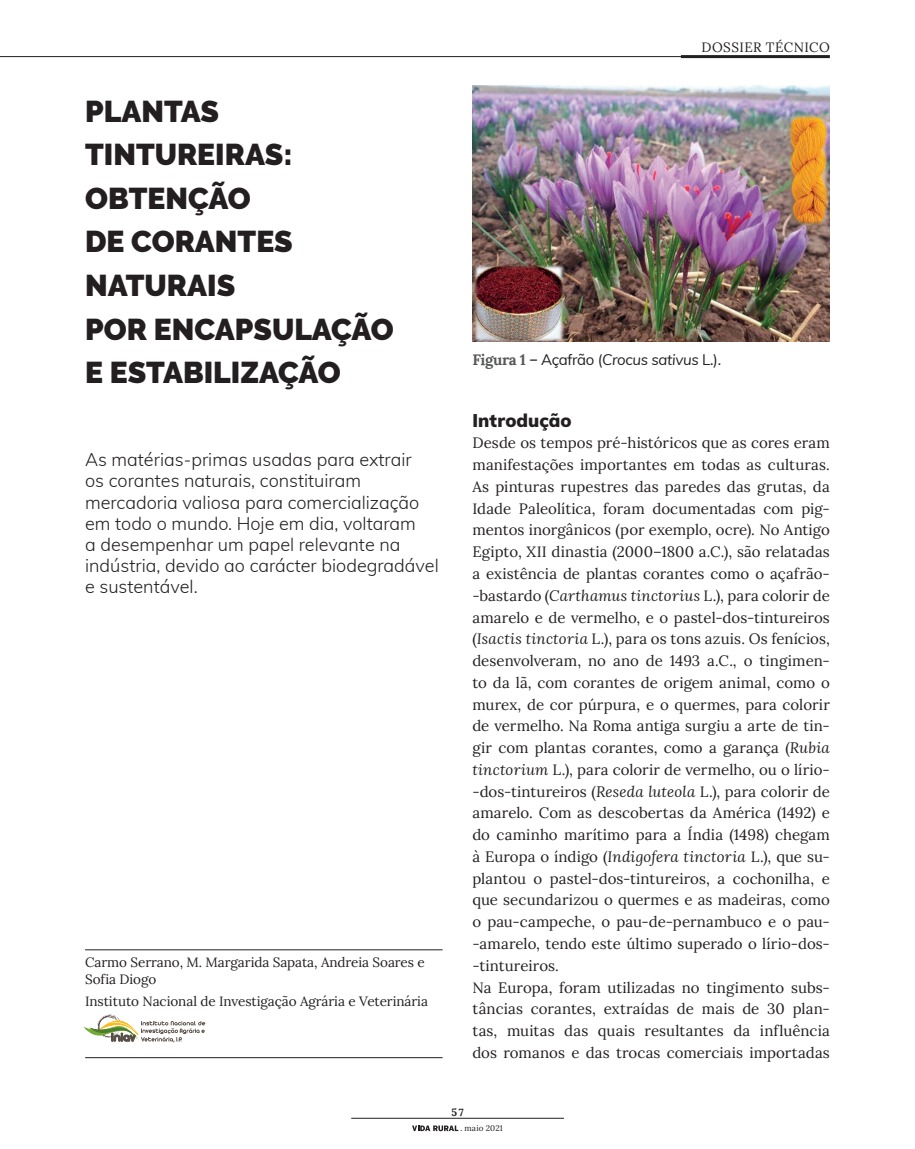
<style>
.page{position:relative;width:915px;height:1149px;background:#fff}
.page>*{position:absolute;margin:0;border:0;box-sizing:border-box;transform-origin:0 0}
.t1{font:900 30px/43.5px "Raleway";color:#231f20}
.t2{font:300 18px/21px "Muli";color:#231f20}
.t3{font:900 18px "Muli";letter-spacing:.005em;color:#231f20}
.t4{font:15px/21.8px "Lora";letter-spacing:.005em;color:#231f20}
.t5{font:italic 15px "Muli";letter-spacing:-.02em;color:#231f20}
.t6{font:13.5px/16.5px "Lora";letter-spacing:-.005em;color:#231f20}
.t7{font:13.5px "Lora";letter-spacing:.03em;color:#231f20}
.t8{font:700 10.5px "Lora";color:#231f20}
.t9{font:8.1px "Lora";letter-spacing:.025em;color:#231f20}
.s1{font-family:"Lora";font-weight:700;font-style:normal;color:#57585a}
.s2{font-style:normal}
.s3{font-style:italic}
.s4{font-family:"Poynter Text Roman Two"}
</style>
<div class="page">
<hr style="left:0;top:56px;width:702px;height:1px;background:#231f20">
<svg style="left:412px;top:1125px;width:46px;height:5px"></svg>
<hr style="left:680px;top:55px;width:149px;height:3px;background:#231f20">
<hr style="left:351px;top:1117px;width:212px;height:1px;background:#231f20">
<hr style="left:85px;top:949px;width:357px;height:1px;background:#231f20">
<hr style="left:85px;top:1057px;width:357px;height:1px;background:#231f20">
<svg style="left:85px;top:1014px;width:120px;height:27px"></svg>
<img style="left:472px;top:85px;width:357px;height:256px">
<p class="t7" style="left:701px;top:37px;width:130px">DOSSIER TÉCNICO</p>
<h1 class="t1" style="left:85px;top:90px;width:310px">PLANTAS<br>TINTUREIRAS:<br>OBTENÇÃO<br>DE CORANTES<br>NATURAIS<br>POR ENCAPSULAÇÃO<br>E ESTABILIZAÇÃO</h1>
<p class="t2" style="left:85px;top:448px;width:355px">As matérias-primas usadas para extrair<br>os corantes naturais, constituiram mercadoria valiosa para comercialização em todo o mundo. Hoje em dia, voltaram<br>a desempenhar um papel relevante na indústria, devido ao carácter biodegradável e sustentável.</p>
<p class="t6" style="left:85px;top:952px;width:341px">Carmo Serrano, M. Margarida Sapata, Andreia Soares e<br>Sofia Diogo</p>
<p class="t6" style="left:85px;top:991px;width:344px">Instituto Nacional de Investigação Agrária e Veterinária</p>
<p class="t5" style="left:472px;top:348px;width:250px"><span class="s1">Figura 1 –</span> <span class="s2">Açafrão (</span>Crocus sativus <span class="s2">L.).</span></p>
<p class="t3" style="left:472px;top:407px;width:101px">Introdução</p>
<p class="t4" style="left:472px;top:431px;width:359px">Desde os tempos pré-históricos que as cores eram manifestações importantes em todas as culturas.<br>As pinturas rupestres das paredes das grutas, da Idade Paleolítica, foram documentadas com pig&shy;mentos inorgânicos (por exemplo, ocre). No Antigo Egipto, XII dinastia (2000–1800 a.C.), são relatadas a existência de plantas corantes como o açafrão--bastardo (<span class="s3">Carthamus tinctorius</span> L.), para colorir de amarelo e de vermelho, e o pastel-dos-tintureiros (<span class="s3">Isactis tinctoria</span> L.), para os tons azuis. Os fenícios, desenvolveram, no ano de 1493 a.C., o tingimen&shy;to da lã, com corantes de origem animal, como o murex, de cor púrpura, e o quermes, para colorir de vermelho. Na Roma antiga surgiu a arte de tin&shy;gir com plantas corantes, como a garança (<span class="s3">Rubia tinctorium</span> L.), para colorir de vermelho, ou o lírio--dos-tintureiros (<span class="s3">Reseda luteola</span> L.), para colorir de amarelo. Com as descobertas da América (1492) e do caminho marítimo para a Índia (1498) chegam à Europa o índigo (<span class="s3">Indigofera tinctoria</span> L.), que su&shy;plantou o pastel-dos-tintureiros, a cochonilha, e que secundarizou o quermes e as madeiras, como o pau-campeche, o pau-de-pernambuco e o pau--amarelo, tendo este último superado o lírio-dos--tintureiros.<br>Na Europa, foram utilizadas no tingimento subs&shy;tâncias corantes, extraídas de mais de 30 plan&shy;tas, muitas das quais resultantes da influência dos romanos e das trocas comerciais importadas</p>
<p class="t8" style="left:451px;top:1103px;width:14px">57</p>
<p class="t9" style="left:460px;top:1121px;width:44px"><span class="s4">.</span> maio 2021</p>
</div>
